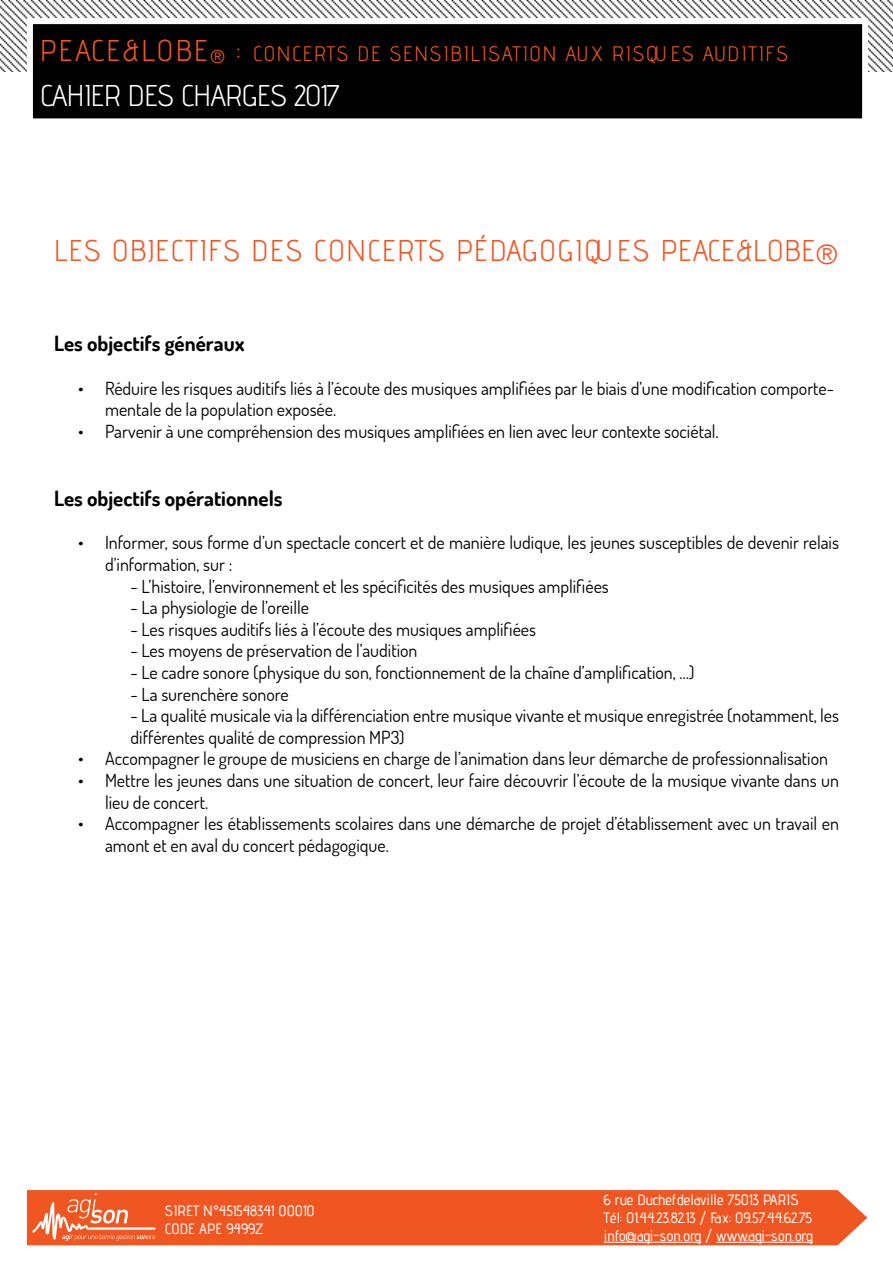
<style>
.page{position:relative;width:893px;height:1263px;background:#fff}
.page>*{position:absolute;margin:0;border:0;box-sizing:border-box;transform-origin:0 0}
.t1{font:30px "Advent Pro";letter-spacing:.05em;color:#f05622}
.t2{font:30px "Advent Pro";letter-spacing:-.025em;color:#fff}
.t3{font:21px "Advent Pro";letter-spacing:.075em;color:#f05622}
.t4{font:700 21px "Dosis";color:#000}
.t5{font:18px/21.6px "Dosis";color:#000}
.t6{font:500 15px/18px "Advent Pro";color:#fff}
.s1{font-size:30px}
.s2{font-size:18px}
.s3{font-size:27px}
</style>
<div class="page">
<img style="left:0;top:0;width:893px;height:71px">
<div style="left:30px;top:21px;width:835px;height:100px;background:#000"></div>
<div style="left:27px;top:18px;width:841px;height:106px;border:6px solid #fff"></div>
<div style="left:27px;top:1190px;width:840px;height:55px;background:#f05622"></div>
<svg style="left:32px;top:1193px;width:124px;height:48px;background:#f2744a"></svg>
<hr style="left:604px;top:1242px;width:97px;height:1px;background:#fff">
<hr style="left:716px;top:1242px;width:97px;height:1px;background:#fff">
<p class="t3" style="left:40px;top:41px;width:749px"><span class="s1">PEACE&amp;LOBE</span><span class="s2">®</span> <span class="s1">:</span> CONCERTS DE SENSIBILISATION AUX RISQU ES AUDITIFS</p>
<h1 class="t2" style="left:40px;top:77px;width:301px">CAHIER DES CHARGES 2017</h1>
<h1 class="t1" style="left:54px;top:232px;width:785px">LES OBJECTIFS DES CONCERTS PÉDAGOGIQUES PEACE&amp;LOBE<span class="s3">®</span></h1>
<p class="t4" style="left:54px;top:330px;width:192px">Les objectifs généraux</p>
<p class="t5" style="left:105px;top:377px;width:731px;text-indent:-27px">• Réduire les risques auditifs liés à l’écoute des musiques amplifiées par le biais d’une modification comporte&shy;mentale de la population exposée.</p>
<p class="t5" style="left:78px;top:420px;width:642px">• Parvenir à une compréhension des musiques amplifiées en lien avec leur contexte sociétal.</p>
<p class="t4" style="left:54px;top:485px;width:230px">Les objectifs opérationnels</p>
<p class="t5" style="left:105px;top:531px;width:735px;text-indent:-27px">• Informer, sous forme d’un spectacle concert et de manière ludique, les jeunes susceptibles de devenir relais d’information, sur :</p>
<p class="t5" style="left:131px;top:575px;width:480px">- L’histoire, l’environnement et les spécificités des musiques amplifiées</p>
<p class="t5" style="left:131px;top:596px;width:180px">- La physiologie de l’oreille</p>
<p class="t5" style="left:131px;top:618px;width:407px">- Les risques auditifs liés à l’écoute des musiques amplifiées</p>
<p class="t5" style="left:131px;top:639px;width:288px">- Les moyens de préservation de l’audition</p>
<p class="t5" style="left:131px;top:661px;width:565px">- Le cadre sonore (physique du son, fonctionnement de la chaîne d’amplification, …)</p>
<p class="t5" style="left:131px;top:683px;width:160px">- La surenchère sonore</p>
<p class="t5" style="left:131px;top:704px;width:710px">- La qualité musicale via la différenciation entre musique vivante et musique enregistrée (notamment, les différentes qualité de compression MP3)</p>
<p class="t5" style="left:78px;top:747px;width:751px">• Accompagner le groupe de musiciens en charge de l’animation dans leur démarche de professionnalisation</p>
<p class="t5" style="left:105px;top:769px;width:735px;text-indent:-27px">• Mettre les jeunes dans une situation de concert, leur faire découvrir l’écoute de la musique vivante dans un lieu de concert.</p>
<p class="t5" style="left:105px;top:812px;width:735px;text-indent:-27px">• Accompagner les établissements scolaires dans une démarche de projet d’établissement avec un travail en amont et en aval du concert pédagogique.</p>
<p class="t6" style="left:165px;top:1201px;width:151px">SIRET N°451548341 00010<br>CODE APE 9499Z</p>
<p class="t6" style="left:604px;top:1190px;width:210px">6 rue Duchefdelaville 75013 PARIS<br>Tél: 01.44.23.82.13 / Fax: 09.57.44.62.75 info@agi-son.org / www.agi-son.org</p>
</div>
